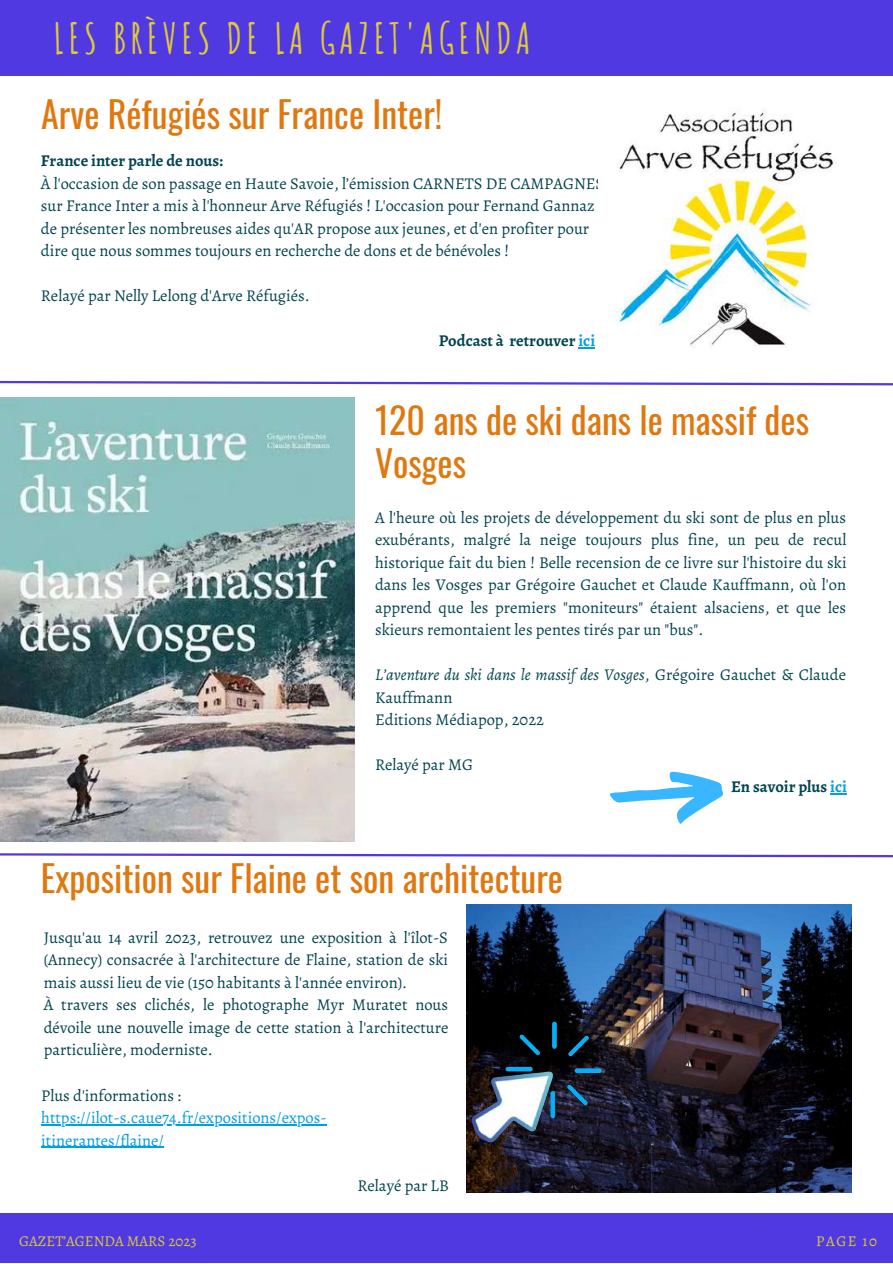
<style>
.page{position:relative;width:893px;height:1264px;background:#fff}
.page>*{position:absolute;margin:0;border:0;box-sizing:border-box;transform-origin:0 0}
.t1{font:700 42px "Amatic SC";letter-spacing:.1em;color:#e0ca38}
.t2{font:36px/42.8px "Oswald";color:#e07810}
.t3{font:16.5px/22.5px "Alegreya";color:#02444f}
.t4{font:16.5px/22.5px "Alegreya";color:#009fe3}
.t5{font:700 16.5px "Alegreya";color:#02444f}
.t6{font:15px "Alegreya";color:#e0ca38}
.s1{color:#009fe3}
.s2{font-style:italic}
</style>
<div class="page">
<div style="left:0;top:0;width:892px;height:75px;background:#5039e0"></div>
<div style="left:0;top:1213px;width:892px;height:49px;background:#5039e0"></div>
<svg style="left:578px;top:347px;width:17px;height:1px"></svg>
<img style="left:612px;top:110px;width:225px;height:238px">
<img style="left:0;top:397px;width:354px;height:444px">
<svg style="left:0;top:853px;width:892px;height:5px"></svg>
<img style="left:467px;top:904px;width:384px;height:288px">
<hr style="left:41px;top:1124px;width:285px;height:1px;background:#009fe3">
<hr style="left:41px;top:1146px;width:123px;height:1px;background:#009fe3">
<img style="left:466px;top:1018px;width:138px;height:171px">
<svg style="left:0;top:380px;width:892px;height:6px"></svg>
<svg style="left:609px;top:771px;width:114px;height:53px"></svg>
<svg style="left:830px;top:793px;width:16px;height:1px"></svg>
<h1 class="t1" style="left:54px;top:11px;width:478px">LES BRÈVES DE LA GAZET'AGENDA</h1>
<h2 class="t2" style="left:41px;top:91px;width:402px">Arve Réfugiés sur France Inter!</h2>
<p class="t5" style="left:41px;top:150px;width:184px">France inter parle de nous:</p>
<p class="t3" style="left:41px;top:172px;width:565px">À l'occasion de son passage en Haute Savoie, l’émission CARNETS DE CAMPAGNES sur France Inter a mis à l'honneur Arve Réfugiés ! L'occasion pour Fernand Gannaz de présenter les nombreuses aides qu'AR propose aux jeunes, et d'en profiter pour dire que nous sommes toujours en recherche de dons et de bénévoles !</p>
<p class="t3" style="left:41px;top:284px;width:270px">Relayé par Nelly Lelong d'Arve Réfugiés.</p>
<p class="t5" style="left:439px;top:329px;width:166px">Podcast à retrouver <span class="s1">ici</span> !</p>
<h2 class="t2" style="left:375px;top:398px;width:435px">120 ans de ski dans le massif des<br>Vosges</h2>
<p class="t3" style="left:375px;top:506px;width:473px;text-align:justify">A l'heure où les projets de développement du ski sont de plus en plus exubérants, malgré la neige toujours plus fine, un peu de recul historique fait du bien ! Belle recension de ce livre sur l'histoire du ski dans les Vosges par Grégoire Gauchet et Claude Kauffmann, où l'on apprend que les premiers "moniteurs" étaient alsaciens, et que les skieurs remontaient les pentes tirés par un "bus".</p>
<p class="t3" style="left:375px;top:663px;width:472px"><span class="s2">L’aventure du ski dans le massif des Vosges</span>, Grégoire Gauchet &amp; Claude<br>Kauffmann<br>Editions Médiapop, 2022</p>
<p class="t3" style="left:375px;top:753px;width:100px">Relayé par MG</p>
<p class="t5" style="left:731px;top:775px;width:117px">En savoir plus <span class="s1">ici</span></p>
<h2 class="t2" style="left:41px;top:855px;width:523px">Exposition sur Flaine et son architecture</h2>
<p class="t3" style="left:44px;top:926px;width:406px">Jusqu'au 14 avril 2023, retrouvez une exposition à l'îlot-S (Annecy) consacrée à l'architecture de Flaine, station de ski mais aussi lieu de vie (150 habitants à l'année environ).<br>À travers ses clichés, le photographe Myr Muratet nous dévoile une nouvelle image de cette station à l'architecture particulière, moderniste.</p>
<p class="t3" style="left:41px;top:1083px;width:141px">Plus d'informations :</p>
<p class="t4" style="left:41px;top:1106px;width:287px">https://ilot-s.caue74.fr/expositions/expos&shy;itinerantes/flaine/</p>
<p class="t3" style="left:357px;top:1173px;width:93px">Relayé par LB</p>
<p class="t6" style="left:19px;top:1231px;width:179px">GAZET’AGENDA MARS 2023</p>
<p class="t6" style="left:816px;top:1231px;width:62px">PAGE 10</p>
</div>
